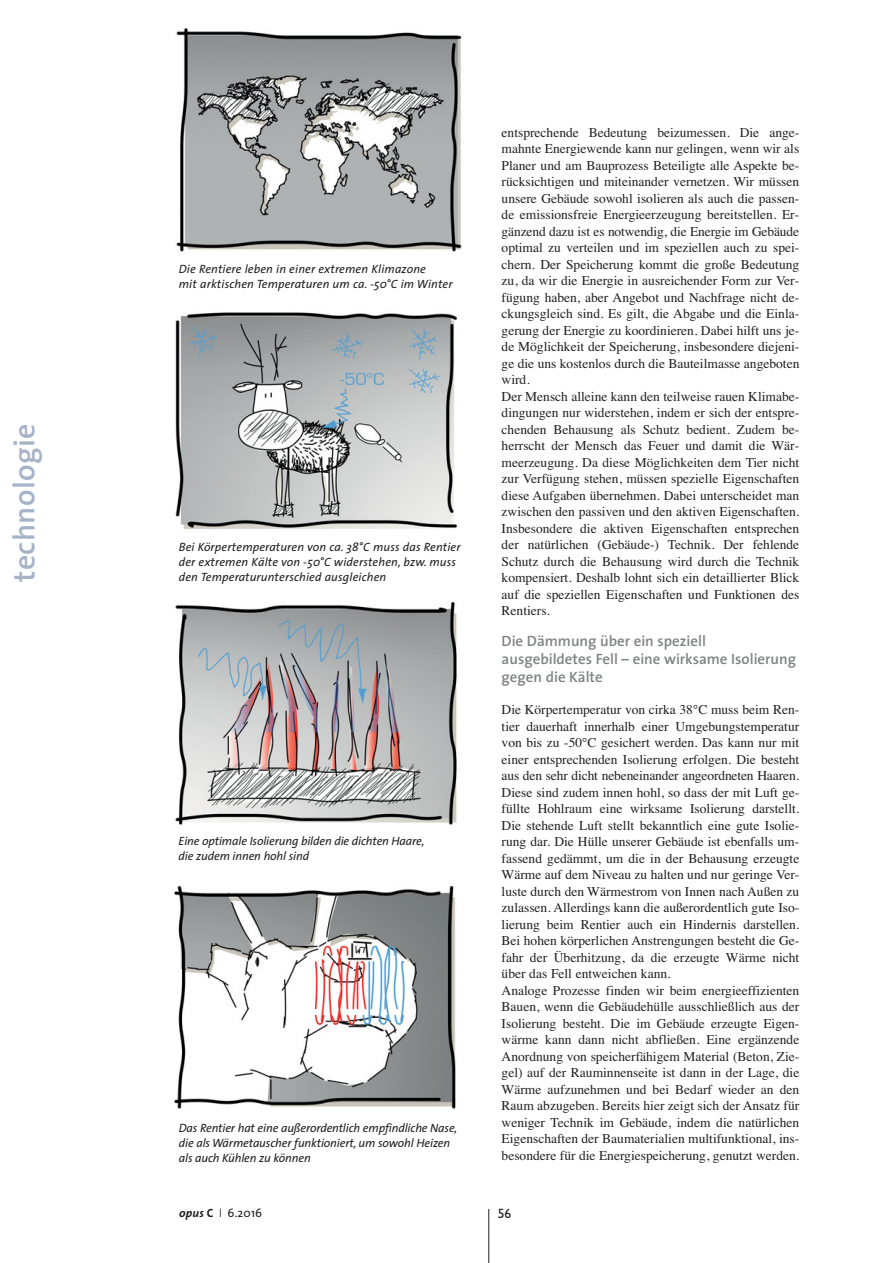
<style>
.page{position:relative;width:893px;height:1263px;background:#fff}
.page>*{position:absolute;margin:0;border:0;box-sizing:border-box;transform-origin:0 0}
.t1{font:600 30px "The Sans";letter-spacing:.01em;color:#a5b2c7}
.t2{font:600 15px/18px "The Sans";color:#808285}
.t3{font:13.5px/16.5px "Times";color:#231f20}
.t4{font:13.5px "Gill Sans";color:#231f20}
.t5{font:italic 12px/15px "The Sans";letter-spacing:.01em;color:#231f20}
.t6{font:italic 12px/15px "The Sans";letter-spacing:-.01em;color:#231f20}
.t7{font:12px "The Sans";color:#231f20}
.s1{font-weight:700;font-style:italic}
.s2{font-weight:700}
</style>
<div class="page">
<hr style="left:488px;top:1209px;width:1px;height:54px;background:#231f20">
<img style="left:176px;top:27px;width:286px;height:225px">
<img style="left:175px;top:312px;width:283px;height:218px">
<img style="left:175px;top:602px;width:282px;height:223px">
<img style="left:174px;top:885px;width:282px;height:224px">
<h1 class="t1" style="left:12px;top:582px;width:160px;rotate:-90deg">technologie</h1>
<p class="t5" style="left:179px;top:263px;width:275px">Die Rentiere leben in einer extremen Klimazone<br>mit arktischen Temperaturen um ca. -50°C im Winter</p>
<p class="t5" style="left:179px;top:541px;width:283px">Bei Körpertemperaturen von ca. 38°C muss das Rentier der extremen Kälte von -50°C widerstehen, bzw. muss den Temperaturunterschied ausgleichen</p>
<p class="t6" style="left:179px;top:835px;width:247px">Eine optimale Isolierung bilden die dichten Haare, die zudem innen hohl sind</p>
<p class="t6" style="left:179px;top:1121px;width:280px">Das Rentier hat eine außerordentlich empfindliche Nase, die als Wärmetauscher funktioniert, um sowohl Heizen als auch Kühlen zu können</p>
<p class="t3" style="left:502px;top:125px;width:299px">entsprechende Bedeutung beizumessen. Die ange&shy;mahnte Energiewende kann nur gelingen, wenn wir als Planer und am Bauprozess Beteiligte alle Aspekte be&shy;rücksichtigen und miteinander vernetzen. Wir müssen unsere Gebäude sowohl isolieren als auch die passen&shy;de emissionsfreie Energieerzeugung bereitstellen. Er&shy;gänzend dazu ist es notwendig, die Energie im Gebäude optimal zu verteilen und im speziellen auch zu spei&shy;chern. Der Speicherung kommt die große Bedeutung zu, da wir die Energie in ausreichender Form zur Ver&shy;fügung haben, aber Angebot und Nachfrage nicht de&shy;ckungsgleich sind. Es gilt, die Abgabe und die Einla&shy;gerung der Energie zu koordinieren. Dabei hilft uns je&shy;de Möglichkeit der Speicherung, insbesondere diejeni&shy;ge die uns kostenlos durch die Bauteilmasse angeboten wird.<br>Der Mensch alleine kann den teilweise rauen Klimabe&shy;dingungen nur widerstehen, indem er sich der entspre&shy;chenden Behausung als Schutz bedient. Zudem be&shy;herrscht der Mensch das Feuer und damit die Wär&shy;meerzeugung. Da diese Möglichkeiten dem Tier nicht zur Verfügung stehen, müssen spezielle Eigenschaften diese Aufgaben übernehmen. Dabei unterscheidet man zwischen den passiven und den aktiven Eigenschaften.<br>Insbesondere die aktiven Eigenschaften entsprechen der natürlichen (Gebäude-) Technik. Der fehlende Schutz durch die Behausung wird durch die Technik kompensiert. Deshalb lohnt sich ein detaillierter Blick auf die speziellen Eigenschaften und Funktionen des Rentiers.</p>
<p class="t2" style="left:502px;top:633px;width:296px">Die Dämmung über ein speziell ausgebildetes Fell – eine wirksame Isolierung gegen die Kälte</p>
<p class="t3" style="left:502px;top:702px;width:299px">Die Körpertemperatur von cirka 38°C muss beim Ren&shy;tier dauerhaft innerhalb einer Umgebungstemperatur von bis zu -50°C gesichert werden. Das kann nur mit einer entsprechenden Isolierung erfolgen. Die besteht aus den sehr dicht nebeneinander angeordneten Haaren.<br>Diese sind zudem innen hohl, so dass der mit Luft ge&shy;füllte Hohlraum eine wirksame Isolierung darstellt.<br>Die stehende Luft stellt bekanntlich eine gute Isolie&shy;rung dar. Die Hülle unserer Gebäude ist ebenfalls um&shy;fassend gedämmt, um die in der Behausung erzeugte Wärme auf dem Niveau zu halten und nur geringe Ver&shy;luste durch den Wärmestrom von Innen nach Außen zu zulassen. Allerdings kann die außerordentlich gute Iso&shy;lierung beim Rentier auch ein Hindernis darstellen.<br>Bei hohen körperlichen Anstrengungen besteht die Ge&shy;fahr der Überhitzung, da die erzeugte Wärme nicht über das Fell entweichen kann.<br>Analoge Prozesse finden wir beim energieeffizienten Bauen, wenn die Gebäudehülle ausschließlich aus der Isolierung besteht. Die im Gebäude erzeugte Eigen&shy;wärme kann dann nicht abfließen. Eine ergänzende Anordnung von speicherfähigem Material (Beton, Zie&shy;gel) auf der Rauminnenseite ist dann in der Lage, die Wärme aufzunehmen und bei Bedarf wieder an den Raum abzugeben. Bereits hier zeigt sich der Ansatz für weniger Technik im Gebäude, indem die natürlichen Eigenschaften der Baumaterialien multifunktional, ins&shy;besondere für die Energiespeicherung, genutzt werden.</p>
<p class="t7" style="left:179px;top:1208px;width:84px"><span class="s1">opus</span> <span class="s2">C</span> ❘ 6.2016</p>
<p class="t4" style="left:498px;top:1209px;width:15px">56</p>
</div>
